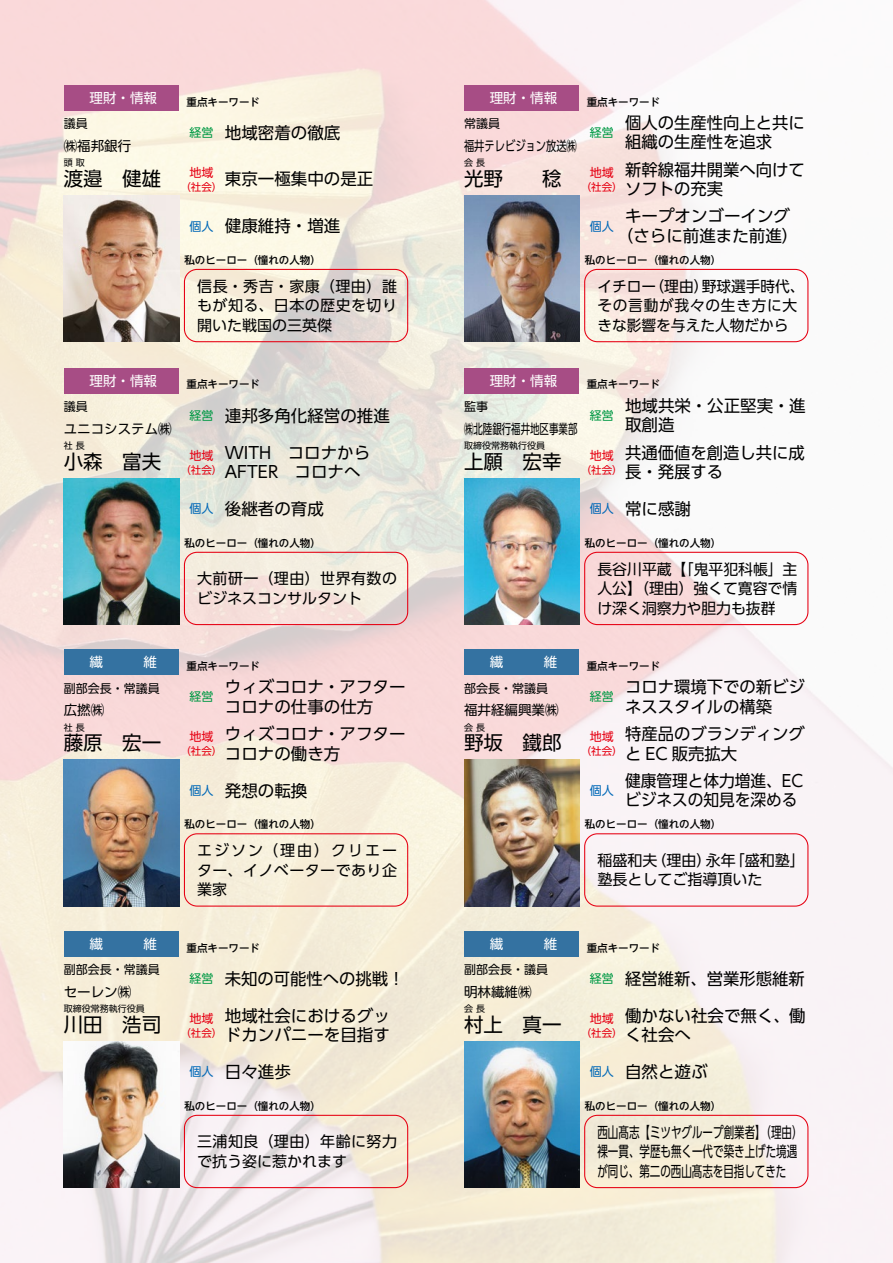
<style>
.page{position:relative;width:893px;height:1263px;background:#fff}
.page>*{position:absolute;margin:0;border:0;box-sizing:border-box;transform-origin:0 0}
.t1{font:19.5px "UD Shin Go Pr 6";color:#000}
.t2{font:16.5px/19.5px "UD Shin Go Pr 6";color:#000}
.t3{font:16.5px "UD Shin Go Pr 6";color:#000;scale:.95 1}
.t4{font:15px/19.5px "UD Shin Go Pr 6";color:#000}
.t5{font:15px/19.5px "UD Shin Go Pr 6";color:#000;scale:.7 1}
.t6{font:13.5px "UD Shin Go Pr 6";color:#000}
.t7{font:13.5px "UD Shin Go Pr 6";color:#fff}
.t8{font:13.5px "UD Shin Go Pr 6";color:#000;scale:.7 1}
.t9{font:13.5px "UD Shin Go Pr 6";color:#000;scale:.76 1}
.t10{font:12px "UD Shin Go Pr 6";color:#000}
.t11{font:12px "UD Shin Go NT Pro";color:#094}
.t12{font:12px "UD Shin Go NT Pro";color:#e60012}
.t13{font:12px "UD Shin Go NT Pro";color:#0068b7}
.t14{font:500 10.5px "UD Shin Go NT Pro";color:#000}
.t15{font:10.5px "UD Shin Go NT Pro";color:#e60012}
.t16{font:9px "UD Shin Go Pr 6";color:#000}
</style>
<div class="page">
<img style="left:0;top:0;width:893px;height:1263px">
<div style="left:584px;top:552px;width:224px;height:73px;border:1px solid #e60012;border-radius:13px"></div>
<img style="left:464px;top:478px;width:115px;height:147px">
<div style="left:464px;top:368px;width:115px;height:26px;background:#a74d85"></div>
<div style="left:584px;top:269px;width:224px;height:73px;border:1px solid #e60012;border-radius:13px"></div>
<img style="left:464px;top:196px;width:115px;height:146px">
<div style="left:464px;top:85px;width:115px;height:26px;background:#a74d85"></div>
<div style="left:584px;top:833px;width:224px;height:74px;border:1px solid #e60012;border-radius:13px"></div>
<img style="left:464px;top:760px;width:115px;height:146px">
<div style="left:464px;top:649px;width:115px;height:26px;background:#3472a1"></div>
<div style="left:584px;top:1115px;width:224px;height:73px;border:1px solid #e60012;border-radius:13px"></div>
<img style="left:464px;top:1041px;width:115px;height:146px">
<div style="left:464px;top:931px;width:115px;height:25px;background:#3472a1"></div>
<div style="left:184px;top:552px;width:224px;height:73px;border:1px solid #e60012;border-radius:13px"></div>
<img style="left:64px;top:478px;width:115px;height:147px">
<div style="left:64px;top:368px;width:115px;height:26px;background:#a74d85"></div>
<div style="left:184px;top:269px;width:224px;height:73px;border:1px solid #e60012;border-radius:13px"></div>
<img style="left:64px;top:196px;width:115px;height:146px">
<div style="left:64px;top:85px;width:115px;height:26px;background:#a74d85"></div>
<div style="left:184px;top:833px;width:224px;height:74px;border:1px solid #e60012;border-radius:13px"></div>
<img style="left:64px;top:760px;width:115px;height:146px">
<div style="left:64px;top:649px;width:115px;height:26px;background:#3472a1"></div>
<div style="left:184px;top:1115px;width:224px;height:73px;border:1px solid #e60012;border-radius:13px"></div>
<img style="left:64px;top:1041px;width:115px;height:146px">
<div style="left:64px;top:931px;width:115px;height:25px;background:#3472a1"></div>
<p class="t7" style="left:90px;top:87px;width:69px">理財・情報</p>
<p class="t10" style="left:64px;top:114px;width:25px">議員</p>
<p class="t6" style="left:64px;top:135px;width:69px">㈱福邦銀行</p>
<p class="t16" style="left:64px;top:156px;width:22px">頭取</p>
<p class="t1" style="left:64px;top:163px;width:99px">渡邉　健雄</p>
<p class="t14" style="left:187px;top:93px;width:75px">重点キーワード</p>
<p class="t2" style="left:225px;top:122px;width:117px">地域密着の徹底</p>
<p class="t11" style="left:189px;top:123px;width:25px">経営</p>
<p class="t12" style="left:189px;top:163px;width:25px">地域</p>
<p class="t2" style="left:225px;top:169px;width:150px">東京一極集中の是正</p>
<p class="t15" style="left:180px;top:178px;width:43px">（社会）</p>
<p class="t2" style="left:225px;top:216px;width:117px">健康維持・増進</p>
<p class="t13" style="left:189px;top:216px;width:25px">個人</p>
<p class="t14" style="left:184px;top:251px;width:138px">私のヒーロー（憧れの人物(</p>
<p class="t4" style="left:197px;top:276px;width:201px;text-align:justify">信長・秀吉・家康（理由）誰もが知る、日本の歴史を切り開いた戦国の三英傑</p>
<p class="t7" style="left:90px;top:370px;width:69px">理財・情報</p>
<p class="t10" style="left:64px;top:397px;width:25px">議員</p>
<p class="t6" style="left:64px;top:418px;width:109px">ユニコシステム㈱</p>
<p class="t16" style="left:64px;top:438px;width:22px">社長</p>
<p class="t1" style="left:64px;top:446px;width:99px">小森　富夫</p>
<p class="t14" style="left:187px;top:376px;width:75px">重点キーワード</p>
<p class="t2" style="left:225px;top:405px;width:166px">連邦多角化経営の推進</p>
<p class="t11" style="left:189px;top:405px;width:25px">経営</p>
<p class="t12" style="left:189px;top:446px;width:25px">地域</p>
<p class="t15" style="left:180px;top:461px;width:43px">（社会(</p>
<p class="t2" style="left:225px;top:442px;width:147px">WITH　コロナから<br>AFTER　コロナへ</p>
<p class="t2" style="left:225px;top:499px;width:100px">後継者の育成</p>
<p class="t13" style="left:189px;top:499px;width:25px">個人</p>
<p class="t14" style="left:184px;top:534px;width:138px">私のヒーロー（憧れの人物(</p>
<p class="t4" style="left:197px;top:568px;width:201px">大前研一（理由）世界有数のビジネスコンサルタント</p>
<p class="t10" style="left:64px;top:679px;width:97px">副部会長・常議員</p>
<p class="t6" style="left:64px;top:699px;width:42px">広撚㈱</p>
<p class="t16" style="left:64px;top:720px;width:22px">社長</p>
<p class="t1" style="left:64px;top:727px;width:99px">藤原　宏一</p>
<p class="t7" style="left:90px;top:933px;width:69px">繊　　　維</p>
<p class="t10" style="left:64px;top:960px;width:97px">副部会長・常議員</p>
<p class="t6" style="left:64px;top:981px;width:69px">セーレン㈱</p>
<p class="t16" style="left:64px;top:1001px;width:82px">取締役常務執行役員</p>
<p class="t1" style="left:64px;top:1009px;width:99px">川田　浩司</p>
<p class="t14" style="left:187px;top:657px;width:75px">重点キーワード</p>
<p class="t2" style="left:225px;top:677px;width:182px">ウィズコロナ・アフター</p>
<p class="t11" style="left:189px;top:687px;width:25px">経営</p>
<p class="t2" style="left:225px;top:696px;width:150px">コロナの仕事の仕方</p>
<p class="t12" style="left:189px;top:727px;width:25px">地域</p>
<p class="t15" style="left:180px;top:742px;width:43px">（社会(</p>
<p class="t2" style="left:225px;top:723px;width:182px">ウィズコロナ・アフターコロナの働き方</p>
<p class="t2" style="left:225px;top:780px;width:84px">発想の転換</p>
<p class="t13" style="left:189px;top:781px;width:25px">個人</p>
<p class="t14" style="left:184px;top:816px;width:138px">私のヒーロー（憧れの人物(</p>
<p class="t4" style="left:197px;top:840px;width:201px;text-align:justify">エジソン（理由）クリエーター、イノベーターであり企業家</p>
<p class="t14" style="left:187px;top:939px;width:75px">重点キーワード</p>
<p class="t2" style="left:225px;top:968px;width:181px">未知の可能性への挑戦!</p>
<p class="t11" style="left:189px;top:968px;width:25px">経営</p>
<p class="t12" style="left:189px;top:1008px;width:25px">地域</p>
<p class="t15" style="left:180px;top:1024px;width:43px">（社会(</p>
<p class="t2" style="left:225px;top:1005px;width:166px">地域社会におけるグッドカンパニーを目指す</p>
<p class="t2" style="left:225px;top:1061px;width:67px">日々進歩</p>
<p class="t13" style="left:189px;top:1062px;width:25px">個人</p>
<p class="t14" style="left:184px;top:1097px;width:138px">私のヒーロー（憧れの人物(</p>
<p class="t4" style="left:197px;top:1131px;width:201px">三浦知良（理由）年齢に努力で抗う姿に惹かれます</p>
<p class="t7" style="left:490px;top:87px;width:69px">理財・情報</p>
<p class="t10" style="left:464px;top:114px;width:37px">常議員</p>
<p class="t9" style="left:464px;top:135px;width:150px">福井テレビジョン放送㈱</p>
<p class="t16" style="left:464px;top:156px;width:22px">会長</p>
<p class="t1" style="left:464px;top:163px;width:99px">光野　　稔</p>
<p class="t14" style="left:587px;top:93px;width:75px">重点キーワード</p>
<p class="t2" style="left:625px;top:112px;width:181px">個人の生産性向上と共に</p>
<p class="t11" style="left:590px;top:123px;width:25px">経営</p>
<p class="t2" style="left:625px;top:132px;width:149px">組織の生産性を追求</p>
<p class="t12" style="left:590px;top:163px;width:25px">地域</p>
<p class="t15" style="left:581px;top:178px;width:43px">（社会(</p>
<p class="t2" style="left:625px;top:159px;width:181px">新幹線福井開業へ向けてソフトの充実</p>
<p class="t2" style="left:625px;top:206px;width:166px">キープオンゴーイング</p>
<p class="t13" style="left:590px;top:216px;width:25px">個人</p>
<p class="t2" style="left:617px;top:225px;width:183px">（さらに前進また前進(</p>
<p class="t14" style="left:585px;top:251px;width:138px">私のヒーロー（憧れの人物(</p>
<p class="t4" style="left:702px;top:276px;width:104px">野球選手時代、</p>
<p class="t4" style="left:650px;top:276px;width:60px">（理由）</p>
<p class="t4" style="left:597px;top:276px;width:201px">イチロー<br>その言動が我々の生き方に大きな影響を与えた人物だから</p>
<p class="t7" style="left:490px;top:370px;width:69px">理財・情報</p>
<p class="t14" style="left:587px;top:376px;width:75px">重点キーワード</p>
<p class="t2" style="left:625px;top:395px;width:182px">地域共栄・公正堅実・進</p>
<p class="t11" style="left:590px;top:405px;width:25px">経営</p>
<p class="t2" style="left:625px;top:415px;width:51px">取創造</p>
<p class="t12" style="left:590px;top:446px;width:25px">地域</p>
<p class="t15" style="left:581px;top:461px;width:43px">（社会(</p>
<p class="t10" style="left:464px;top:397px;width:25px">監事</p>
<p class="t8" style="left:464px;top:418px;width:164px">㈱北陸銀行福井地区事業部</p>
<p class="t16" style="left:464px;top:438px;width:82px">取締役常務執行役員</p>
<p class="t1" style="left:464px;top:446px;width:99px">上願　宏幸</p>
<p class="t2" style="left:625px;top:442px;width:181px">共通価値を創造し共に成長・発展する</p>
<p class="t2" style="left:625px;top:499px;width:67px">常に感謝</p>
<p class="t13" style="left:590px;top:499px;width:25px">個人</p>
<p class="t14" style="left:585px;top:534px;width:138px">私のヒーロー（憧れの人物(</p>
<p class="t4" style="left:597px;top:559px;width:201px;text-align:justify">長谷川平蔵【「鬼平犯科帳」主人公】（理由）強くて寛容で情け深く洞察力や胆力も抜群</p>
<p class="t10" style="left:464px;top:679px;width:85px">部会長・常議員</p>
<p class="t6" style="left:464px;top:699px;width:96px">福井経編興業㈱</p>
<p class="t16" style="left:464px;top:720px;width:22px">会長</p>
<p class="t1" style="left:464px;top:727px;width:99px">野坂　鐵郎</p>
<p class="t10" style="left:464px;top:960px;width:85px">副部会長・議員</p>
<p class="t6" style="left:464px;top:981px;width:69px">明林繊維㈱</p>
<p class="t16" style="left:464px;top:1001px;width:22px">会長</p>
<p class="t1" style="left:464px;top:1009px;width:99px">村上　真一</p>
<p class="t14" style="left:587px;top:657px;width:75px">重点キーワード</p>
<p class="t2" style="left:625px;top:677px;width:181px">コロナ環境下での新ビジ</p>
<p class="t11" style="left:590px;top:687px;width:25px">経営</p>
<p class="t2" style="left:625px;top:696px;width:149px">ネススタイルの構築</p>
<p class="t12" style="left:590px;top:727px;width:25px">地域</p>
<p class="t15" style="left:581px;top:742px;width:43px">（社会(</p>
<p class="t2" style="left:625px;top:723px;width:181px">特産品のブランディングと EC 販売拡大</p>
<p class="t3" style="left:625px;top:767px;width:189px">健康管理と体力増進、EC</p>
<p class="t13" style="left:590px;top:781px;width:25px">個人</p>
<p class="t3" style="left:625px;top:787px;width:183px">ビジネスの知見を深める</p>
<p class="t14" style="left:585px;top:816px;width:138px">私のヒーロー（憧れの人物(</p>
<p class="t4" style="left:730px;top:850px;width:77px">「盛和塾「</p>
<p class="t4" style="left:652px;top:850px;width:61px">（理由）</p>
<p class="t4" style="left:597px;top:850px;width:166px">稲盛和夫<br>塾長としてご指導頂いた</p>
<p class="t4" style="left:706px;top:850px;width:31px">永年</p>
<p class="t14" style="left:587px;top:939px;width:75px">重点キーワード</p>
<p class="t2" style="left:625px;top:968px;width:181px">経営維新、営業形態維新</p>
<p class="t11" style="left:590px;top:968px;width:25px">経営</p>
<p class="t12" style="left:590px;top:1008px;width:25px">地域</p>
<p class="t15" style="left:581px;top:1024px;width:43px">（社会(</p>
<p class="t2" style="left:625px;top:1005px;width:182px">働かない社会で無く、働く社会へ</p>
<p class="t2" style="left:625px;top:1061px;width:84px">自然と遊ぶ</p>
<p class="t13" style="left:590px;top:1062px;width:25px">個人</p>
<p class="t14" style="left:585px;top:1097px;width:138px">私のヒーロー（憧れの人物(</p>
<p class="t5" style="left:597px;top:1122px;width:295px">西山髙志【ミツヤグループ創業者】（理由(裸一貫、学歴も無く一代で築き上げた境遇が同じ、第二の西山髙志を目指してきた</p>
</div>
